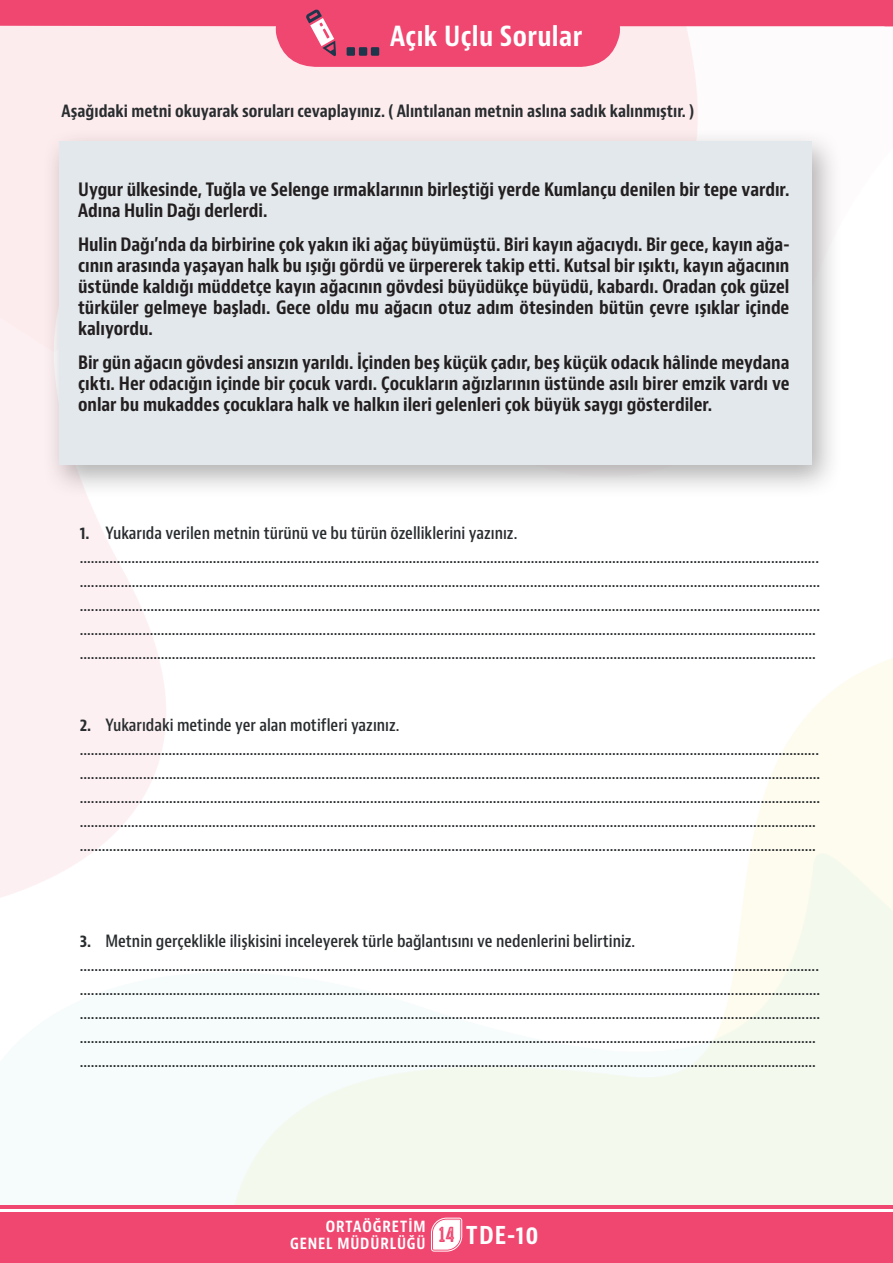
<style>
.page{position:relative;width:893px;height:1263px;background:#fff}
.page>*{position:absolute;margin:0;border:0;box-sizing:border-box;transform-origin:0 0}
.t1{font:700 condensed 27px "Bernino Sans";letter-spacing:.015em;color:#fff}
.t2{font:700 condensed 24px "Bernino Sans";color:#fff}
.t3{font:700 condensed 18px/21px "Bernino Sans";letter-spacing:-.005em;color:#231f20;text-align:justify}
.t4{font:600 condensed 16.5px/24px "Bernino Sans";color:#292d2f}
.t5{font:700 condensed 16.5px "Bernino Sans";color:#292d2f}
.t6{font:700 condensed 15px/17.2px "Bernino Sans";letter-spacing:.06em;color:#fff;text-align:right}
.s1{font-weight:700}
.s2{font-family:"High Voltage Rough";font-weight:400;font-stretch:normal;font-size:19.5px;color:#f04770}
</style>
<div class="page">
<div style="left:0;top:67px;width:608px;height:7px;background:#fdecee"></div>
<hr style="left:0;top:1205px;width:893px;height:4px;background:#f04770">
<div style="left:0;top:1212px;width:893px;height:51px;background:#f04770"></div>
<svg style="left:0;top:0;width:893px;height:67px;background:#f58aa4"></svg>
<svg style="left:430px;top:1217px;width:33px;height:35px"></svg>
<svg style="left:347px;top:47px;width:32px;height:9px"></svg>
<svg style="left:306px;top:9px;width:30px;height:47px"></svg>
<div style="left:42px;top:128px;width:801px;height:372px;background:#231f20;opacity:.35"></div>
<div style="left:60px;top:141px;width:752px;height:323px;background:#e2e8eb"></div>
<h1 class="t1" style="left:390px;top:20px;width:194px">Açık Uçlu Sorular</h1>
<p class="t5" style="left:62px;top:101px;width:634px">Aşağıdaki metni okuyarak soruları cevaplayınız. ( Alıntılanan metnin aslına sadık kalınmıştır. )</p>
<p class="t3" style="left:78px;top:179px;width:713px">Uygur ülkesinde, Tuğla ve Selenge ırmaklarının birleştiği yerde Kumlançu denilen bir tepe vardır.<br>Adına Hulin Dağı derlerdi.</p>
<p class="t3" style="left:78px;top:234px;width:713px">Hulin Dağı’nda da birbirine çok yakın iki ağaç büyümüştü. Biri kayın ağacıydı. Bir gece, kayın ağa&shy;cının arasında yaşayan halk bu ışığı gördü ve ürpererek takip etti. Kutsal bir ışıktı, kayın ağacının üstünde kaldığı müddetçe kayın ağacının gövdesi büyüdükçe büyüdü, kabardı. Oradan çok güzel türküler gelmeye başladı. Gece oldu mu ağacın otuz adım ötesinden bütün çevre ışıklar içinde kalıyordu.</p>
<p class="t3" style="left:78px;top:352px;width:713px">Bir gün ağacın gövdesi ansızın yarıldı. İçinden beş küçük çadır, beş küçük odacık hâlinde meydana çıktı. Her odacığın içinde bir çocuk vardı. Çocukların ağızlarının üstünde asılı birer emzik vardı ve onlar bu mukaddes çocuklara halk ve halkın ileri gelenleri çok büyük saygı gösterdiler.</p>
<p class="t4" style="left:80px;top:522px;width:742px"><span class="s1">1.</span> Yukarıda verilen metnin türünü ve bu türün özelliklerini yazınız. ........................................................................................................................................................................................................ ....................................................................................................................................................................................................... ....................................................................................................................................................................................................... ........................................................................................................................................................................................................ ........................................................................................................................................................................................................</p>
<p class="t4" style="left:80px;top:714px;width:742px"><span class="s1">2.</span> Yukarıdaki metinde yer alan motifleri yazınız. ........................................................................................................................................................................................................ ....................................................................................................................................................................................................... ....................................................................................................................................................................................................... ........................................................................................................................................................................................................ ........................................................................................................................................................................................................</p>
<p class="t4" style="left:80px;top:930px;width:742px"><span class="s1">3.</span> Metnin gerçeklikle ilişkisini inceleyerek türle bağlantısını ve nedenlerini belirtiniz. ........................................................................................................................................................................................................ ....................................................................................................................................................................................................... ....................................................................................................................................................................................................... ........................................................................................................................................................................................................ ........................................................................................................................................................................................................</p>
<p class="t6" style="left:290px;top:1218px;width:137px">ORTAÖĞRETİM<br>GENEL MÜDÜRLÜĞÜ</p>
<h2 class="t2" style="left:439px;top:1221px;width:101px"><span class="s2">14</span> TDE-10</h2>
</div>
